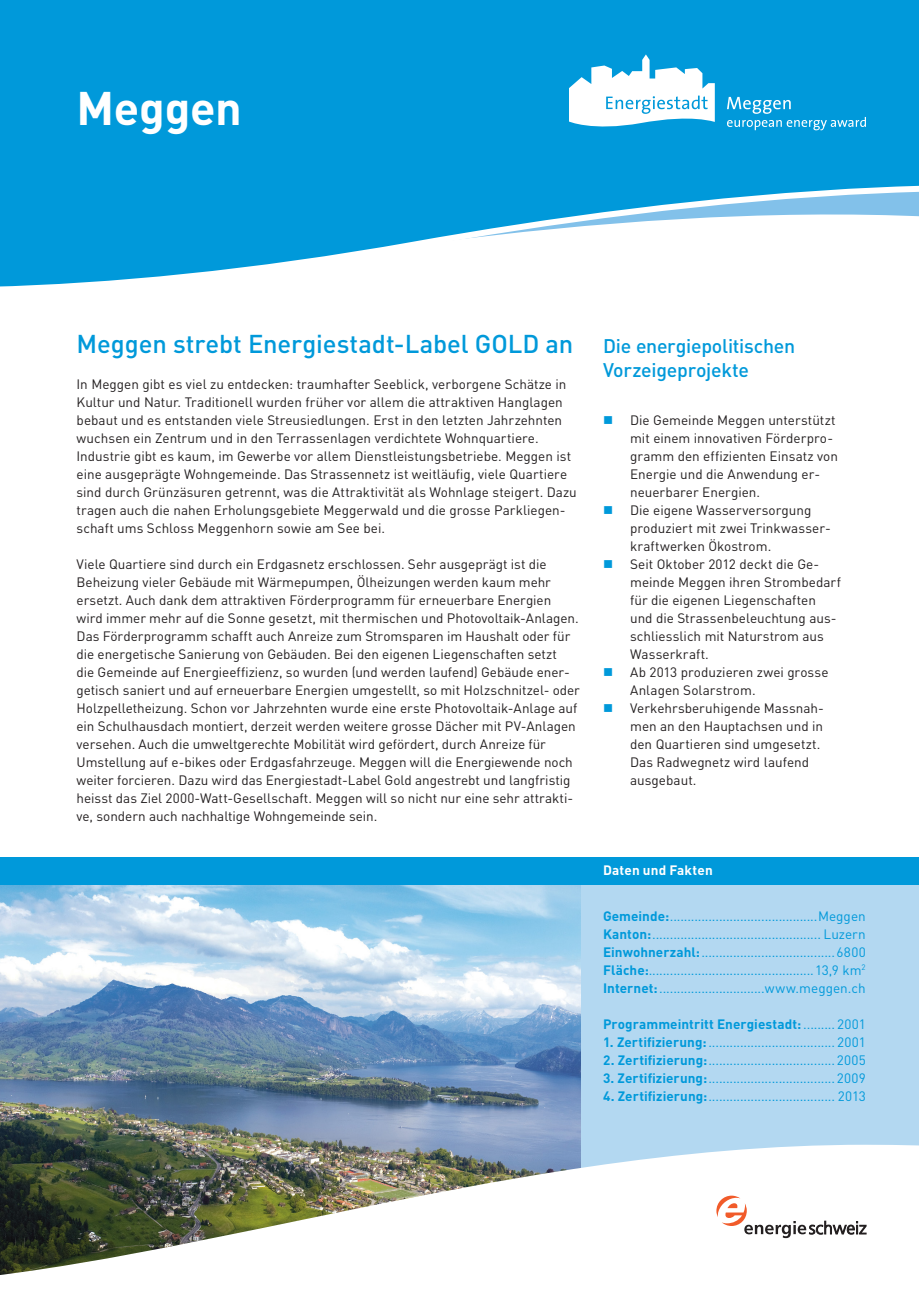
<style>
.page{position:relative;width:919px;height:1289px;background:#fff}
.page>*{position:absolute;margin:0;border:0;box-sizing:border-box;transform-origin:0 0}
.t1{font:700 46.5px "DIN Pro";letter-spacing:-.01em;color:#fff}
.Titel_Frontseite_gro{font:500 25.5px "DIN Pro";letter-spacing:-.005em;color:#0099da}
.Untertitel_Frontseit{font:500 19.5px "DIN Pro";letter-spacing:-.015em;color:#0099da}
.Untertitel_Frontseit-2{font:13.5px/18px "DIN Pro";color:#231f20}
.Daten_und_Fakten{font:13.5px "DIN Pro";letter-spacing:.005em;color:#0099da}
.t2{font:13.5px/18px "DIN";color:#231f20}
.Daten_und_Fakten-2{font:700 13.5px "DIN Pro";letter-spacing:.005em;color:#0099da}
.Titel_Daten_und_Fakt{font:700 13.5px "DIN Pro";letter-spacing:.01em;color:#fff}
.s1{font-weight:700}
.s2{font-weight:400}
</style>
<div class="page">
<svg style="left:0;top:0;width:918px;height:287px"></svg>
<div style="left:0;top:857px;width:918px;height:431px;background:#b3d8f1"></div>
<img style="left:0;top:884px;width:580px;height:260px">
<img style="left:0;top:1144px;width:918px;height:144px">
<svg style="left:716px;top:1195px;width:150px;height:43px;background:#e8e0de"></svg>
<svg style="left:569px;top:54px;width:145px;height:78px"></svg>
<svg style="left:727px;top:97px;width:138px;height:33px;background:#25a7df"></svg>
<div style="left:0;top:857px;width:918px;height:27px;background:#0099da"></div>
<p class="t1" style="left:77px;top:76px;width:167px">Meggen</p>
<p class="Titel_Frontseite_gro" style="left:77px;top:326px;width:498px">Meggen strebt Energiestadt-Label GOLD an</p>
<p class="Untertitel_Frontseit-2" style="left:77px;top:374px;width:501px">In Meggen gibt es viel zu entdecken: traumhafter Seeblick, verborgene Schätze in Kultur und Natur. Traditionell wurden früher vor allem die attraktiven Hanglagen bebaut und es entstanden viele Streusiedlungen. Erst in den letzten Jahrzehnten wuchsen ein Zentrum und in den Terrassenlagen verdichtete Wohnquartiere.<br>Industrie gibt es kaum, im Gewerbe vor allem Dienstleistungsbetriebe. Meggen ist eine ausgeprägte Wohngemeinde. Das Strassennetz ist weitläufig, viele Quartiere sind durch Grünzäsuren getrennt, was die Attraktivität als Wohnlage steigert. Dazu tragen auch die nahen Erholungsgebiete Meggerwald und die grosse Parkliegen&shy;schaft ums Schloss Meggenhorn sowie am See bei.</p>
<p class="Untertitel_Frontseit-2" style="left:77px;top:554px;width:505px">Viele Quartiere sind durch ein Erdgasnetz erschlossen. Sehr ausgeprägt ist die Beheizung vieler Gebäude mit Wärmepumpen, Ölheizungen werden kaum mehr ersetzt. Auch dank dem attraktiven Förderprogramm für erneuerbare Energien wird immer mehr auf die Sonne gesetzt, mit thermischen und Photovoltaik-Anlagen.<br>Das Förderprogramm schafft auch Anreize zum Stromsparen im Haushalt oder für die energetische Sanierung von Gebäuden. Bei den eigenen Liegenschaften setzt<br>die Gemeinde auf Energieeffizienz, so wurden (und werden laufend) Gebäude ener&shy;getisch saniert und auf erneuerbare Energien umgestellt, so mit Holzschnitzel- oder Holzpelletheizung. Schon vor Jahrzehnten wurde eine erste Photovoltaik-Anlage auf ein Schulhausdach montiert, derzeit werden weitere grosse Dächer mit PV-Anlagen versehen. Auch die umweltgerechte Mobilität wird gefördert, durch Anreize für Umstellung auf e-bikes oder Erdgasfahrzeuge. Meggen will die Energiewende noch weiter forcieren. Dazu wird das Energiestadt-Label Gold angestrebt und langfristig heisst das Ziel 2000-Watt-Gesellschaft. Meggen will so nicht nur eine sehr attrakti&shy;ve, sondern auch nachhaltige Wohngemeinde sein.</p>
<p class="Untertitel_Frontseit" style="left:603px;top:333px;width:194px">Die energiepolitischen</p>
<p class="Untertitel_Frontseit" style="left:603px;top:356px;width:147px">Vorzeigeprojekte</p>
<p class="t2" style="left:630px;top:411px;width:209px">Die Gemeinde Meggen unterstützt mit einem innovativen Förderpro&shy;gramm den effizienten Einsatz von<br>Energie und die Anwendung er&shy;neuerbarer Energien.</p>
<p class="t2" style="left:630px;top:501px;width:202px">Die eigene Wasserversorgung produziert mit zwei Trinkwasser&shy;kraftwerken Ökostrom.</p>
<p class="t2" style="left:630px;top:555px;width:212px">Seit Oktober 2012 deckt die Ge&shy;meinde Meggen ihren Strombedarf für die eigenen Liegenschaften und die Strassenbeleuchtung aus&shy;schliesslich mit Naturstrom aus<br>Wasserkraft.</p>
<p class="t2" style="left:630px;top:663px;width:200px">Ab 2013 produzieren zwei grosse<br>Anlagen Solarstrom.</p>
<p class="Untertitel_Frontseit-2" style="left:630px;top:698px;width:195px">Verkehrsberuhigende Massnah&shy;men an den Hauptachsen und in den Quartieren sind umgesetzt.<br>Das Radwegnetz wird laufend ausgebaut.</p>
<p class="Titel_Daten_und_Fakt" style="left:603px;top:861px;width:111px">Daten und Fakten</p>
<p class="Daten_und_Fakten" style="left:603px;top:906px;width:264px"><span class="s1">Gemeinde:</span>..........................................Meggen</p>
<p class="Daten_und_Fakten" style="left:603px;top:924px;width:264px"><span class="s1">Kanton:</span>................................................ Luzern</p>
<p class="Daten_und_Fakten" style="left:603px;top:942px;width:264px"><span class="s1">Einwohnerzahl:</span>......................................6800</p>
<p class="Daten_und_Fakten" style="left:603px;top:960px;width:264px"><span class="s1">Fläche:</span>...............................................13,9 km<sup>2</sup></p>
<p class="Daten_und_Fakten" style="left:603px;top:978px;width:264px"><span class="s1">Internet:</span>..............................www.meggen.ch</p>
<p class="Daten_und_Fakten-2" style="left:603px;top:1014px;width:264px">Programmeintritt Energiestadt:<span class="s2">......... 2001</span></p>
<p class="Daten_und_Fakten" style="left:603px;top:1032px;width:264px"><span class="s1">1. Zertifizierung:</span>.................................... 2001</p>
<p class="Daten_und_Fakten" style="left:603px;top:1050px;width:264px"><span class="s1">2. Zertifizierung:</span>.................................... 2005</p>
<p class="Daten_und_Fakten" style="left:603px;top:1068px;width:264px"><span class="s1">3. Zertifizierung:</span>....................................2009</p>
<p class="Daten_und_Fakten" style="left:603px;top:1086px;width:264px"><span class="s1">4. Zertifizierung:</span>.................................... 2013</p>
</div>
